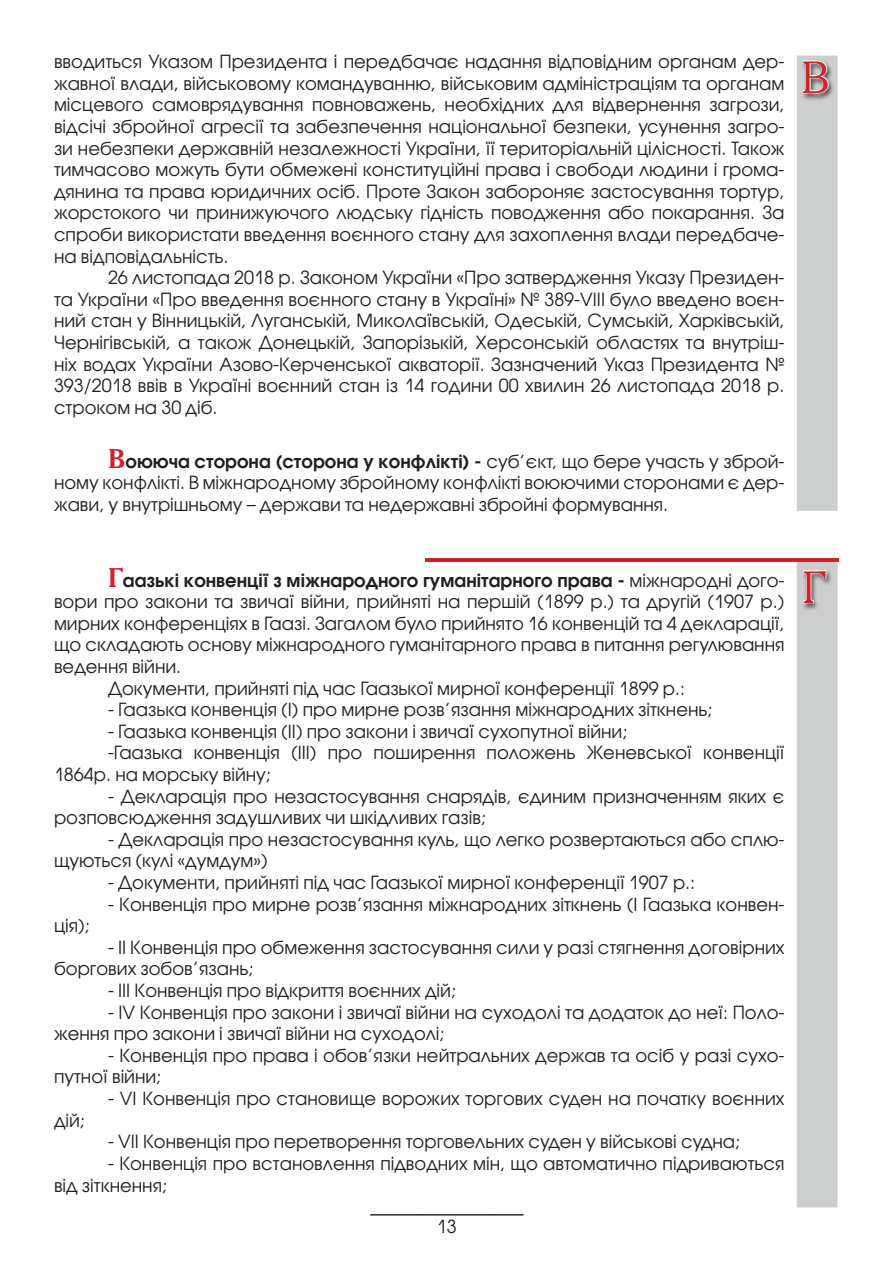
<style>
.page{position:relative;width:893px;height:1263px;background:#fff}
.page>*{position:absolute;margin:0;border:0;box-sizing:border-box;transform-origin:0 0}
.t1{font:45px "Academy";color:#d2222a}
.Стиль_абзаца_1{font:18px/21.6px "Avant Garde Gothic C";color:#231f20}
.t2{font:18px "Minion Pro";color:#231f20}
.s1{font-family:"Academy";font-weight:700;font-size:27px;color:#d2222a}
.s2{font-weight:600}
</style>
<div class="page">
<div style="left:795px;top:54px;width:44px;height:458px;background:#cdcfce;border:2px solid #fff"></div>
<div style="left:800px;top:59px;width:35px;height:43px;background:#231f20;opacity:.75"></div>
<svg style="left:802px;top:60px;width:27px;height:34px"></svg>
<div style="left:795px;top:560px;width:44px;height:649px;background:#cdcfce;border:2px solid #fff"></div>
<div style="left:801px;top:569px;width:32px;height:43px;background:#231f20;opacity:.75"></div>
<svg style="left:803px;top:569px;width:24px;height:35px"></svg>
<hr style="left:426px;top:558px;width:413px;height:4px;background:#d1232a">
<hr style="left:370px;top:1214px;width:153px;height:1px;background:#231f20">
<p class="Стиль_абзаца_1" style="left:54px;top:51px;width:732px;text-align:justify">вводиться Указом Президента і передбачає надання відповідним органам дер&shy;жавної влади, військовому командуванню, військовим адміністраціям та органам місцевого самоврядування повноважень, необхідних для відвернення загрози, відсічі збройної агресії та забезпечення національної безпеки, усунення загро&shy;зи небезпеки державній незалежності України, її територіальній цілісності. Також тимчасово можуть бути обмежені конституційні права і свободи людини і грома&shy;дянина та права юридичних осіб. Проте Закон забороняє застосування тортур, жорстокого чи принижуючого людську гідність поводження або покарання. За спроби використати введення воєнного стану для захоплення влади передбаче&shy;на відповідальність.</p>
<p class="Стиль_абзаца_1" style="left:54px;top:267px;width:732px;text-align:justify;text-indent:54px">26 листопада 2018 р. Законом України «Про затвердження Указу Президен&shy;та України «Про введення воєнного стану в Україні» № 389-VIII було введено воєн&shy;ний стан у Вінницькій, Луганській, Миколаївській, Одеській, Сумській, Харківській, Чернігівській, а також Донецькій, Запорізькій, Херсонській областях та внутріш&shy;ніх водах України Азово-Керченської акваторії. Зазначений Указ Президента № 393/2018 ввів в Україні воєнний стан із 14 години 00 хвилин 26 листопада 2018 р. строком на 30 діб.</p>
<p class="Стиль_абзаца_1" style="left:54px;top:450px;width:732px;text-align:justify;text-indent:54px"><span class="s1">В</span><span class="s2">оююча сторона (сторона у конфлікті) -</span> суб’єкт, що бере участь у зброй&shy;ному конфлікті. В міжнародному збройному конфлікті воюючими сторонами є дер&shy;жави, у внутрішньому – держави та недержавні збройні формування.</p>
<p class="t1" style="left:801px;top:49px;width:30px">В</p>
<p class="Стиль_абзаца_1" style="left:54px;top:569px;width:732px;text-align:justify;text-indent:54px"><span class="s1">Г</span><span class="s2">аазькі конвенції з міжнародного гуманітарного права -</span> міжнародні дого&shy;вори про закони та звичаї війни, прийняті на першій (1899 р.) та другій (1907 р.) мирних конференціях в Гаазі. Загалом було прийнято 16 конвенцій та 4 декларації, що складають основу міжнародного гуманітарного права в питання регулювання ведення війни.</p>
<p class="Стиль_абзаца_1" style="left:108px;top:677px;width:579px">Документи, прийняті під час Гаазької мирної конференції 1899 р.:</p>
<p class="Стиль_абзаца_1" style="left:108px;top:699px;width:606px">- Гаазька конвенція (І) про мирне розв’язання міжнародних зіткнень;</p>
<p class="Стиль_абзаца_1" style="left:108px;top:720px;width:521px">- Гаазька конвенція (II) про закони і звичаї сухопутної війни;</p>
<p class="Стиль_абзаца_1" style="left:54px;top:742px;width:732px;text-indent:54px">-Гаазька конвенція (III) про поширення положень Женевської конвенції<br>1864р. на морську війну;</p>
<p class="Стиль_абзаца_1" style="left:54px;top:785px;width:732px">-- Декларація про незастосування снарядів, єдиним призначенням яких є розповсюдження задушливих чи шкідливих газів;</p>
<p class="Стиль_абзаца_1" style="left:54px;top:828px;width:732px">-- Декларація про незастосування куль, що легко розвертаються або сплю&shy;щуються (кулі «думдум»)</p>
<p class="Стиль_абзаца_1" style="left:108px;top:872px;width:589px">- Документи, прийняті під час Гаазької мирної конференції 1907 р.:</p>
<p class="Стиль_абзаца_1" style="left:108px;top:893px;width:678px">- Конвенція про мирне розв’язання міжнародних зіткнень (I Гаазька конвен-</p>
<p class="Стиль_абзаца_1" style="left:54px;top:915px;width:37px">ція);</p>
<p class="Стиль_абзаца_1" style="left:54px;top:936px;width:732px;text-indent:54px">- II Конвенція про обмеження застосування сили у разі стягнення договірних боргових зобов’язань;</p>
<p class="Стиль_абзаца_1" style="left:108px;top:980px;width:349px">- III Конвенція про відкриття воєнних дій;</p>
<p class="Стиль_абзаца_1" style="left:54px;top:1001px;width:732px;text-indent:54px">- IV Конвенція про закони і звичаї війни на суходолі та додаток до неї: Поло&shy;ження про закони і звичаї війни на суходолі;</p>
<p class="Стиль_абзаца_1" style="left:54px;top:1044px;width:732px;text-indent:54px">- Конвенція про права і обов’язки нейтральних держав та осіб у разі сухо&shy;путної війни;</p>
<p class="Стиль_абзаца_1" style="left:108px;top:1088px;width:678px">- VI Конвенція про становище ворожих торгових суден на початку воєнних</p>
<p class="Стиль_абзаца_1" style="left:54px;top:1109px;width:32px">дій;</p>
<p class="Стиль_абзаца_1" style="left:108px;top:1131px;width:634px">- VII Конвенція про перетворення торговельних суден у військові судна;</p>
<p class="Стиль_абзаца_1" style="left:54px;top:1152px;width:732px;text-indent:54px">- Конвенція про встановлення підводних мін, що автоматично підриваються від зіткнення;</p>
<p class="t2" style="left:370px;top:1195px;width:154px">_________________</p>
<p class="Стиль_абзаца_1" style="left:437px;top:1216px;width:21px">13</p>
<p class="t1" style="left:802px;top:559px;width:26px">Г</p>
</div>
